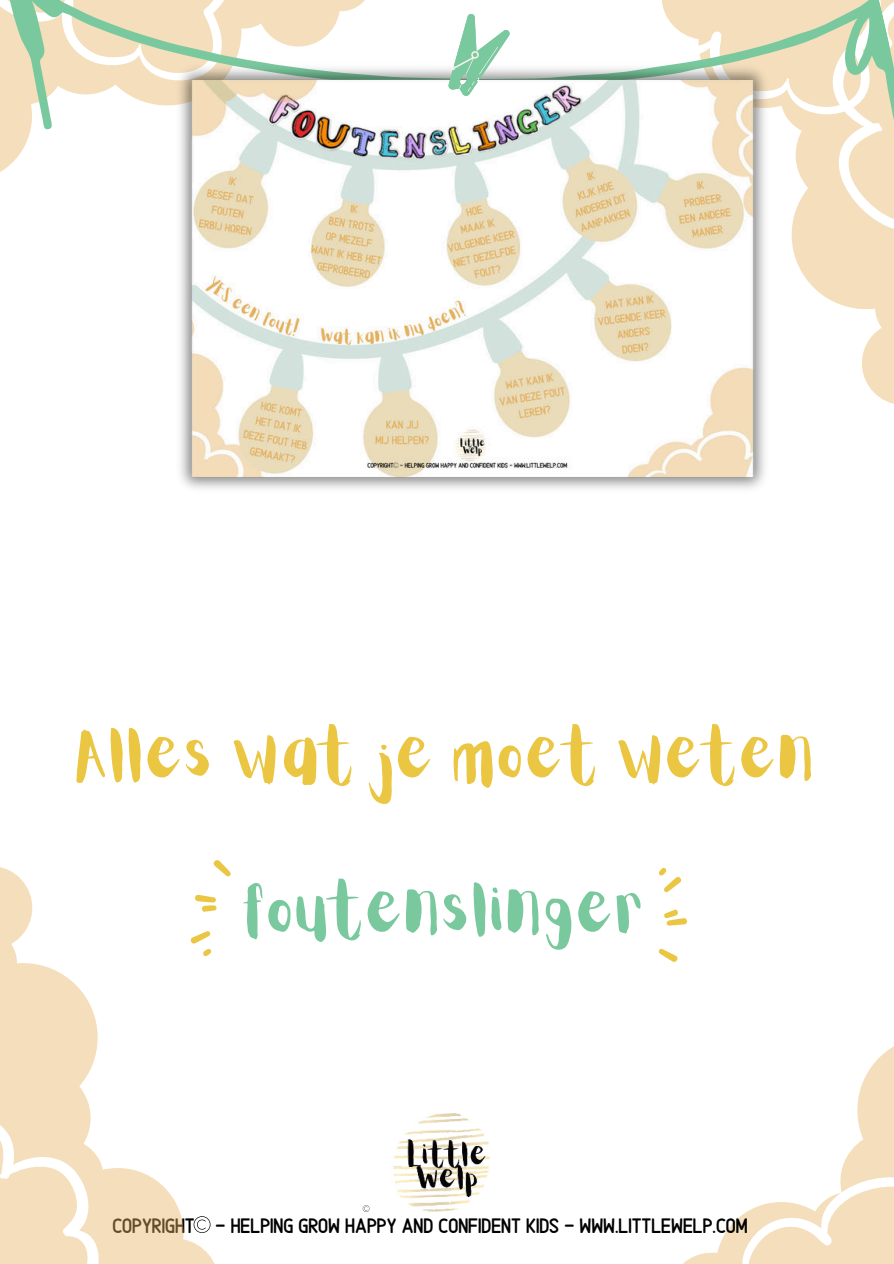
<style>
.page{position:relative;width:894px;height:1264px;background:#fff}
.page>*{position:absolute;margin:0;border:0;box-sizing:border-box;transform-origin:0 0}
.t1{font:59.1px "Aloja Extended";color:#ebc643}
.t2{font:58.95px "Aloja Extended";color:#7ac99e}
.t3{font:20.85px "Alaska";color:#000}
</style>
<div class="page">
<svg style="left:362px;top:1205px;width:7px;height:6px"></svg>
<svg style="left:0;top:89px;width:29px;height:83px"></svg>
<img style="left:393px;top:1113px;width:97px;height:99px">
<svg style="left:841px;top:1047px;width:52px;height:127px;fill:#f4debc"></svg>
<svg style="left:684px;top:1174px;width:209px;height:89px"></svg>
<svg style="left:0;top:6px;width:5px;height:83px"></svg>
<svg style="left:829px;top:299px;width:64px;height:105px"></svg>
<svg style="left:791px;top:136px;width:102px;height:163px"></svg>
<svg style="left:0;top:867px;width:214px;height:396px"></svg>
<svg style="left:0;top:1111px;width:104px;height:152px"></svg>
<svg style="left:193px;top:1216px;width:17px;height:16px"></svg>
<svg style="left:5px;top:0;width:888px;height:136px;fill:#f4debc"></svg>
<img style="left:161px;top:59px;width:622px;height:430px">
<svg style="left:448px;top:13px;width:63px;height:84px"></svg>
<svg style="left:212px;top:860px;width:19px;height:17px"></svg>
<svg style="left:190px;top:930px;width:22px;height:28px"></svg>
<svg style="left:194px;top:894px;width:23px;height:18px"></svg>
<svg style="left:658px;top:948px;width:20px;height:14px"></svg>
<svg style="left:659px;top:867px;width:23px;height:26px"></svg>
<svg style="left:664px;top:909px;width:23px;height:16px"></svg>
<h1 class="t1" style="left:76px;top:722px;width:742px">Alles wat je moet weten</h1>
<h2 class="t2" style="left:243px;top:877px;width:404px">foutenslinger</h2>
<p class="t3" style="left:112px;top:1209px;width:636px">COPYRIGHT - HELPING GROW HAPPY AND CONFIDENT KIDS - WWW.LITTLEWELP.COM</p>
</div>
